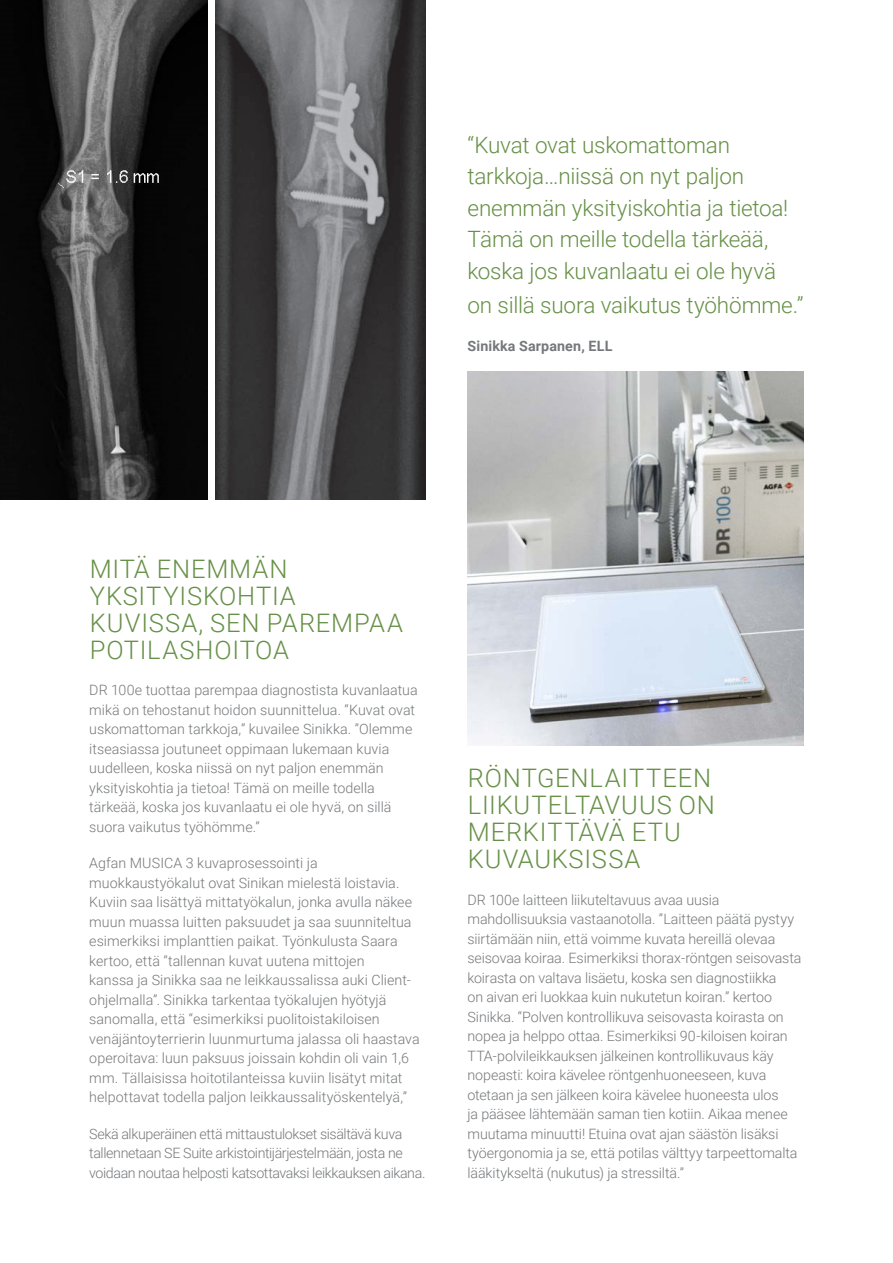
<style>
.page{position:relative;width:893px;height:1263px;background:#fff}
.page>*{position:absolute;margin:0;border:0;box-sizing:border-box;transform-origin:0 0}
.Heading_1{font:300 25.5px/27px "Roboto";letter-spacing:.03em;color:#669046}
.Quote_White{font:300 22.5px/31.5px "Roboto";letter-spacing:-.01em;color:#669046}
.Heading_1-2{font:300 14.25px/19.5px "Roboto";letter-spacing:-.005em;color:#76787b}
.Body_Text{font:300 14.25px/19.5px "Roboto";color:#76787b}
.Body_Text-2{font:300 14.25px/19.5px "Roboto";letter-spacing:-.03em;color:#76787b}
.Quote_White_Name{font:700 14.25px "Roboto";letter-spacing:.01em;color:#76787b}
</style>
<div class="page">
<img style="left:467px;top:371px;width:337px;height:374px">
<img style="left:0;top:0;width:207px;height:500px">
<img style="left:215px;top:0;width:210px;height:500px">
<p class="Quote_White" style="left:467px;top:128px;width:322px">“Kuvat ovat uskomattoman tarkkoja…niissä on nyt paljon enemmän yksityiskohtia ja tietoa!<br>Tämä on meille todella tärkeää, koska jos kuvanlaatu ei ole hyvä</p>
<p class="Quote_White" style="left:467px;top:289px;width:338px">on sillä suora vaikutus työhömme.”</p>
<p class="Quote_White_Name" style="left:467px;top:336px;width:146px">Sinikka Sarpanen, ELL</p>
<p class="Heading_1" style="left:90px;top:554px;width:315px">MITÄ ENEMMÄN<br>YKSITYISKOHTIA<br>KUVISSA, SEN PAREMPAA<br>POTILASHOITOA</p>
<p class="Heading_1-2" style="left:89px;top:680px;width:330px">DR 100e tuottaa parempaa diagnostista kuvanlaatua mikä on tehostanut hoidon suunnittelua. “Kuvat ovat uskomattoman tarkkoja,” kuvailee Sinikka. ”Olemme itseasiassa joutuneet oppimaan lukemaan kuvia uudelleen, koska niissä on nyt paljon enemmän yksityiskohtia ja tietoa! Tämä on meille todella tärkeää, koska jos kuvanlaatu ei ole hyvä, on sillä suora vaikutus työhömme.”</p>
<p class="Body_Text" style="left:89px;top:853px;width:332px">Agfan MUSICA 3 kuvaprosessointi ja muokkaustyökalut ovat Sinikan mielestä loistavia.<br>Kuviin saa lisättyä mittatyökalun, jonka avulla näkee muun muassa luitten paksuudet ja saa suunniteltua esimerkiksi implanttien paikat. Työnkulusta Saara kertoo, että ”tallennan kuvat uutena mittojen<br>kanssa ja Sinikka saa ne leikkaussalissa auki Client&shy;ohjelmalla”. Sinikka tarkentaa työkalujen hyötyjä sanomalla, että “esimerkiksi puolitoistakiloisen venäjäntoyterrierin luunmurtuma jalassa oli haastava operoitava: luun paksuus joissain kohdin oli vain 1,6 mm. Tällaisissa hoitotilanteissa kuviin lisätyt mitat helpottavat todella paljon leikkaussalityöskentelyä,”</p>
<p class="Body_Text-2" style="left:89px;top:1123px;width:338px">Sekä alkuperäinen että mittaustulokset sisältävä kuva tallennetaan SE Suite arkistointijärjestelmään, josta ne voidaan noutaa helposti katsottavaksi leikkauksen aikana.</p>
<p class="Heading_1" style="left:468px;top:764px;width:249px">RÖNTGENLAITTEEN<br>LIIKUTELTAVUUS ON<br>MERKITTÄVÄ ETU<br>KUVAUKSISSA</p>
<p class="Heading_1-2" style="left:467px;top:889px;width:335px">DR 100e laitteen liikuteltavuus avaa uusia mahdollisuuksia vastaanotolla. ”Laitteen päätä pystyy siirtämään niin, että voimme kuvata hereillä olevaa seisovaa koiraa. Esimerkiksi thorax-röntgen seisovasta koirasta on valtava lisäetu, koska sen diagnostiikka<br>on aivan eri luokkaa kuin nukutetun koiran.” kertoo Sinikka. “Polven kontrollikuva seisovasta koirasta on nopea ja helppo ottaa. Esimerkiksi 90-kiloisen koiran TTA-polvileikkauksen jälkeinen kontrollikuvaus käy nopeasti: koira kävelee röntgenhuoneeseen, kuva otetaan ja sen jälkeen koira kävelee huoneesta ulos<br>ja pääsee lähtemään saman tien kotiin. Aikaa menee muutama minuutti! Etuina ovat ajan säästön lisäksi työergonomia ja se, että potilas välttyy tarpeettomalta lääkitykseltä (nukutus) ja stressiltä.”</p>
</div>
